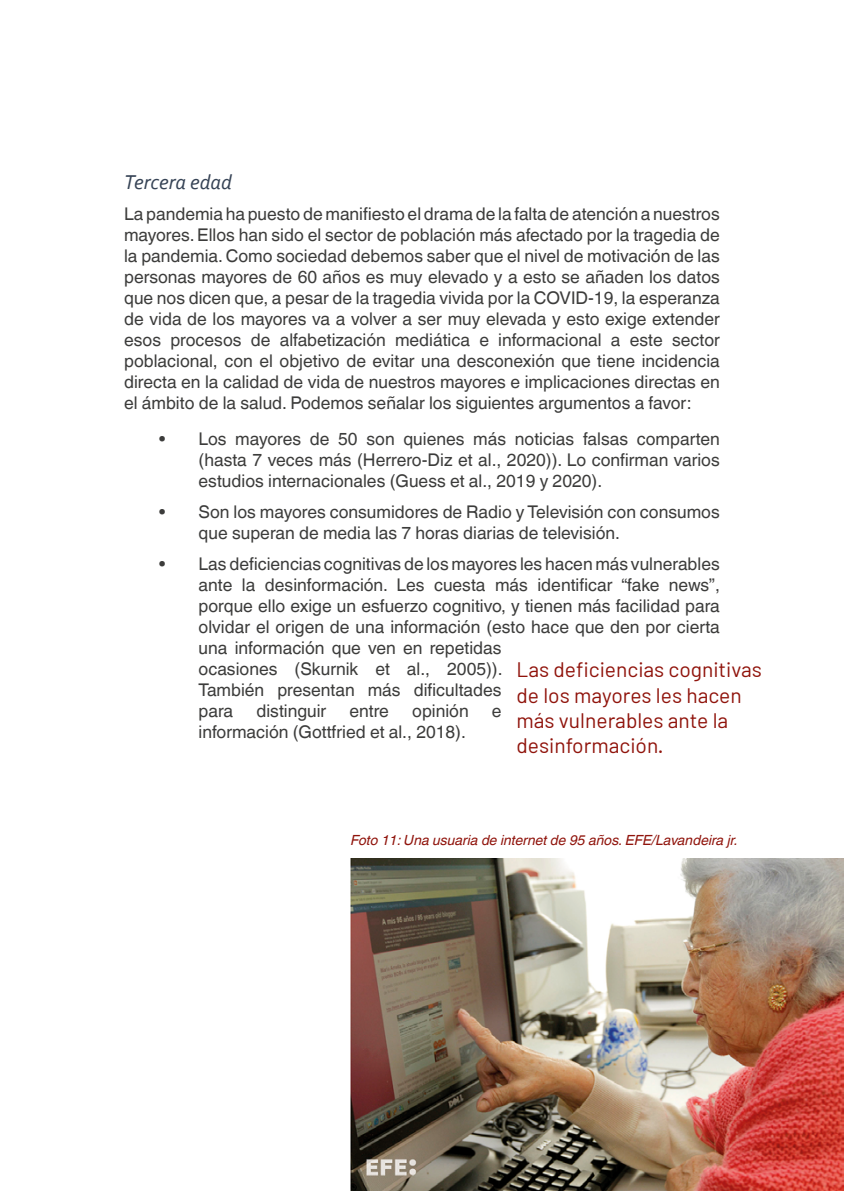
<style>
.page{position:relative;width:844px;height:1191px;background:#fff}
.page>*{position:absolute;margin:0;border:0;box-sizing:border-box;transform-origin:0 0}
.t1{font:21px/25.2px "Barlow";color:#90140c}
.t2{font:italic 21px "Corbel";color:#364355}
.t3{font:17.5px/21px "Helvetica World";color:#3c3c3b;text-align:justify}
.t4{font:italic 14px "Helvetica World";color:#90140c}
</style>
<div class="page">
<img style="left:351px;top:858px;width:492px;height:333px">
<h4 class="t2" style="left:124px;top:169px;width:109px">Tercera edad</h4>
<p class="t3" style="left:124px;top:204px;width:597px">La pandemia ha puesto de manifiesto el drama de la falta de atención a nuestros mayores. Ellos han sido el sector de población más afectado por la tragedia de la pandemia. Como sociedad debemos saber que el nivel de motivación de las personas mayores de 60 años es muy elevado y a esto se añaden los datos que nos dicen que, a pesar de la tragedia vivida por la COVID-19, la esperanza de vida de los mayores va a volver a ser muy elevada y esto exige extender esos procesos de alfabetización mediática e informacional a este sector poblacional, con el objetivo de evitar una desconexión que tiene incidencia directa en la calidad de vida de nuestros mayores e implicaciones directas en el ámbito de la salud. Podemos señalar los siguientes argumentos a favor:</p>
<p class="t3" style="left:198px;top:429px;width:522px;text-indent:-40px">• Los mayores de 50 son quienes más noticias falsas comparten (hasta 7 veces más (Herrero-Diz et al., 2020)). Lo confirman varios estudios internacionales (Guess et al., 2019 y 2020).</p>
<p class="t3" style="left:198px;top:501px;width:522px;text-indent:-40px">• Son los mayores consumidores de Radio y Televisión con consumos que superan de media las 7 horas diarias de televisión.</p>
<p class="t3" style="left:198px;top:553px;width:522px;text-align:left;text-indent:-40px">• Las deficiencias cognitivas de los mayores les hacen más vulnerables ante la desinformación. Les cuesta más identificar “fake news”, porque ello exige un esfuerzo cognitivo, y tienen más facilidad para olvidar el origen de una información (esto hace que den por cierta una información que ven en repetidas<br>ocasiones (Skurnik et al., 2005)).<br>También presentan más dificultades<br>para</p>
<p class="t1" style="left:516px;top:656px;width:247px">Las deficiencias cognitivas de los mayores les hacen más vulnerables ante la desinformación.</p>
<p class="t3" style="left:256px;top:700px;width:71px">distinguir</p>
<p class="t3" style="left:349px;top:700px;width:41px">entre</p>
<p class="t3" style="left:412px;top:700px;width:58px">opinión</p>
<p class="t3" style="left:492px;top:700px;width:11px">e</p>
<p class="t3" style="left:198px;top:721px;width:269px">información (Gottfried et al., 2018).</p>
<p class="t4" style="left:351px;top:832px;width:389px">Foto 11: Una usuaria de internet de 95 años. EFE/Lavandeira jr.</p>
</div>
